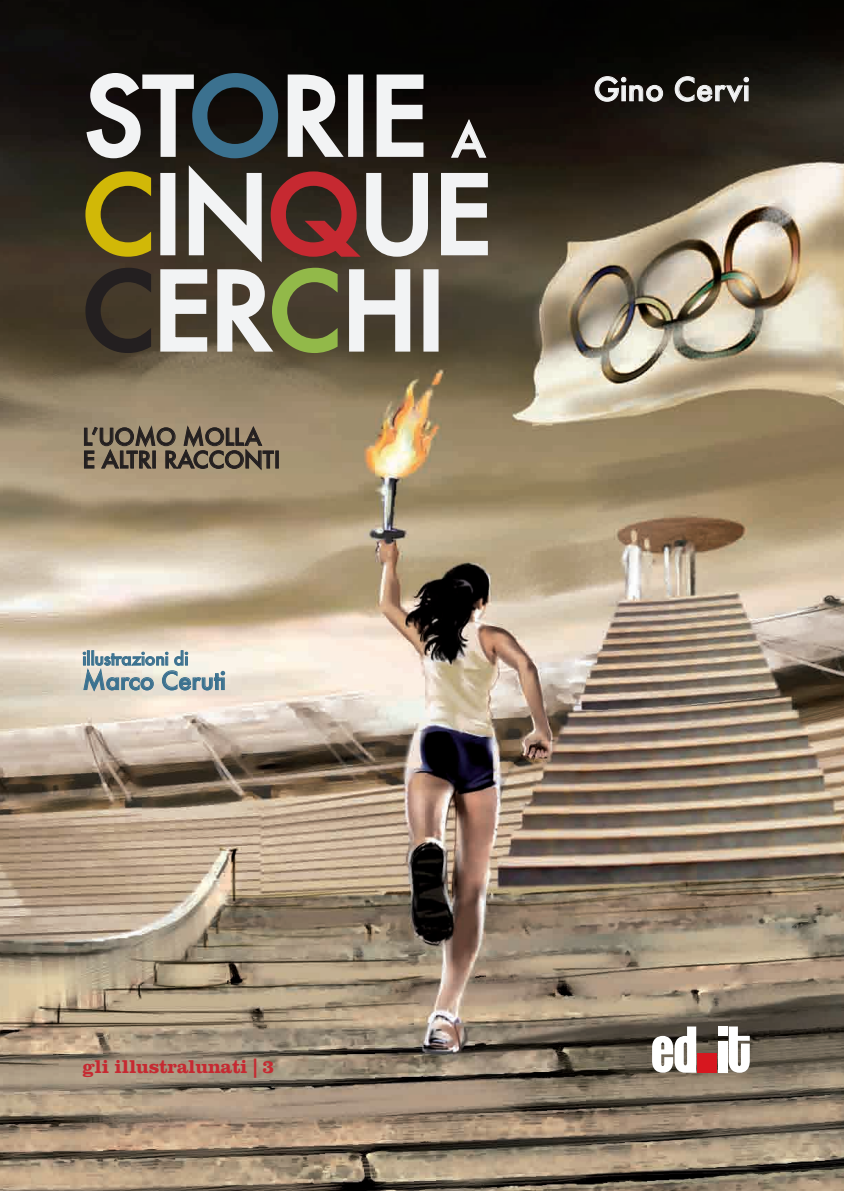
<style>
.page{position:relative;width:844px;height:1191px;background:#fff}
.page>*{position:absolute;margin:0;border:0;box-sizing:border-box;transform-origin:0 0}
.t1{font:500 105px/97.3px "Futura";letter-spacing:-.025em;color:#f2f3f4}
.t2{font:500 45.5px "Futura";color:#f2f3f4}
.t3{font:500 31.5px "Futura";letter-spacing:.005em;color:#f2f3f4}
.t4{font:500 24.5px "Futura";letter-spacing:-.015em;color:#3b718f}
.t5{font:500 22.75px/22.8px "Futura";letter-spacing:-.015em;color:#231f20}
.t6{font:700 19.25px "Clarendon";letter-spacing:-.015em;color:#c62931}
.t7{font:500 17.5px "Futura";letter-spacing:-.02em;color:#3b718f}
.s1{color:#3b718f}
.s2{color:#d1b807}
.s3{color:#c62931}
.s4{color:#231f20}
.s5{color:#92b949}
</style>
<div class="page">
<img style="left:0;top:0;width:843px;height:1191px">
<svg style="left:652px;top:1026px;width:44px;height:46px"></svg>
<svg style="left:728px;top:1026px;width:21px;height:46px"></svg>
<div style="left:718px;top:1040px;width:9px;height:32px;background:#fff"></div>
<div style="left:718px;top:1026px;width:9px;height:9px;background:#fff"></div>
<div style="left:697px;top:1053px;width:19px;height:19px;background:#d7171f"></div>
<img style="left:512px;top:129px;width:331px;height:327px">
<h1 class="t1" style="left:81px;top:70px;width:412px">ST<span class="s1">O</span>RIE<br><span class="s2">C</span>IN<span class="s3">Q</span>UE<br><span class="s4">C</span>ER<span class="s5">C</span>HI</h1>
<h2 class="t2" style="left:451px;top:115px;width:35px">A</h2>
<p class="t5" style="left:82px;top:426px;width:199px">L’UOMO MOLLA<br>E ALTRI RACCONTI</p>
<p class="t7" style="left:82px;top:649px;width:108px">illustrazioni di</p>
<p class="t4" style="left:82px;top:667px;width:145px">Marco Ceruti</p>
<h3 class="t3" style="left:593px;top:71px;width:158px">Gino Cervi</h3>
<p class="t6" style="left:82px;top:1060px;width:194px">gli illustralunati | 3</p>
</div>
